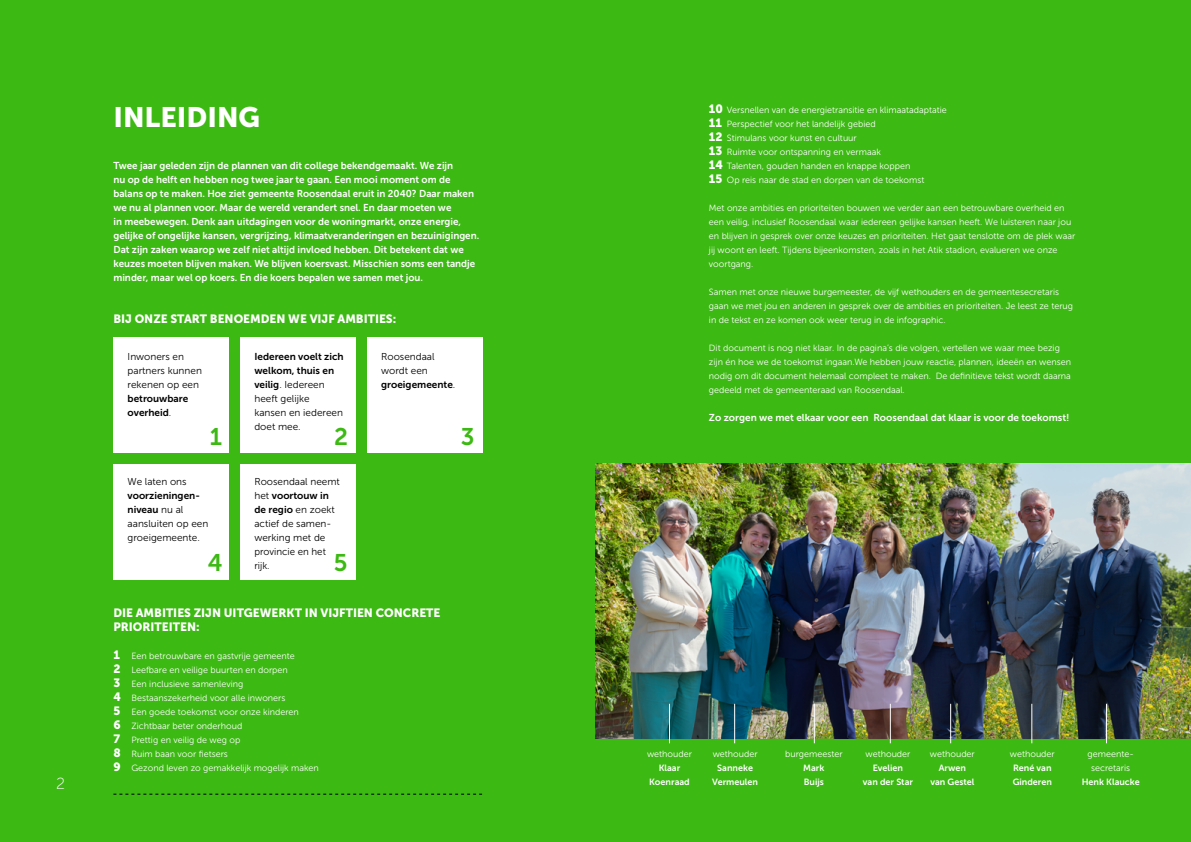
<style>
.page{position:relative;width:1191px;height:842px;background:#3cb913}
.page>*{position:absolute;margin:0;border:0;box-sizing:border-box;transform-origin:0 0}
.t1{font:28px "Museo Sans 900";color:#fff}
.t2{font:24px "Museo Sans 700";color:#3cb913}
.t3{font:16px "Museo Sans 100";color:#fff}
.t4{font:12px/14px "Museo Sans 900";color:#fff}
.t5{font:10px/14px "Museo Sans 700";color:#fff}
.t6{font:10px/14px "Museo Sans 300";color:#000}
.t7{font:10px/14px "Museo Sans 700";color:#000}
.t8{font:9px/14px "Museo Sans 300";color:#fff}
.t9{font:9px/14px "Museo Sans 700";color:#fff;text-align:center}
.s1{font-family:"Museo Sans 300"}
.s2{font-family:"Museo Sans 700"}
.s3{font-family:"Museo Sans 900";font-size:12px}
</style>
<div class="page">
<svg style="left:113px;top:794px;width:369px;height:1px"></svg>
<img style="left:595px;top:463px;width:596px;height:275px">
<div style="left:113px;top:338px;width:115px;height:115px;background:#fff"></div>
<div style="left:240px;top:338px;width:115px;height:115px;background:#fff"></div>
<div style="left:367px;top:338px;width:115px;height:115px;background:#fff"></div>
<div style="left:113px;top:464px;width:115px;height:115px;background:#fff"></div>
<div style="left:240px;top:464px;width:115px;height:115px;background:#fff"></div>
<hr style="left:669px;top:704px;width:1px;height:39px;background:#fff">
<hr style="left:734px;top:704px;width:1px;height:39px;background:#fff">
<hr style="left:814px;top:704px;width:1px;height:39px;background:#fff">
<hr style="left:890px;top:704px;width:1px;height:39px;background:#fff">
<hr style="left:950px;top:704px;width:1px;height:39px;background:#fff">
<hr style="left:1031px;top:704px;width:1px;height:39px;background:#fff">
<hr style="left:1106px;top:704px;width:1px;height:39px;background:#fff">
<h3 class="t3" style="left:56px;top:775px;width:10px">2</h3>
<h1 class="t1" style="left:113px;top:102px;width:148px">INLEIDING</h1>
<p class="t5" style="left:113px;top:159px;width:367px">Twee jaar geleden zijn de plannen van dit college bekendgemaakt. We zijn<br>nu op de helft en hebben nog twee jaar te gaan. Een mooi moment om de balans op te maken. Hoe ziet gemeente Roosendaal eruit in 2040? Daar maken we nu al plannen voor. Maar de wereld verandert snel. En daar moeten we<br>in meebewegen. Denk aan uitdagingen voor de woningmarkt, onze energie, gelijke of ongelijke kansen, vergrijzing, klimaatveranderingen en bezuinigingen.<br>Dat zijn zaken waarop we zelf niet altijd invloed hebben. Dit betekent dat we keuzes moeten blijven maken. We blijven koersvast. Misschien soms een tandje minder, maar wel op koers. En die koers bepalen we samen met jou.</p>
<h3 class="t4" style="left:113px;top:312px;width:284px">BIJ ONZE START BENOEMDEN WE VIJF AMBITIES:</h3>
<p class="t6" style="left:128px;top:350px;width:76px">Inwoners en partners kunnen rekenen op een</p>
<p class="t7" style="left:128px;top:392px;width:62px">betrouwbare overheid<span class="s1">.</span></p>
<p class="t7" style="left:254px;top:350px;width:91px">Iedereen voelt zich welkom, thuis en</p>
<p class="t6" style="left:254px;top:378px;width:90px"><span class="s2">veilig</span>. Iedereen heeft gelijke kansen en iedereen doet mee.</p>
<p class="t6" style="left:381px;top:350px;width:55px">Roosendaal wordt een</p>
<p class="t7" style="left:381px;top:378px;width:76px">groeigemeente<span class="s1">.</span></p>
<h2 class="t2" style="left:210px;top:423px;width:14px">1</h2>
<h2 class="t2" style="left:334px;top:423px;width:15px">2</h2>
<h2 class="t2" style="left:461px;top:423px;width:15px">3</h2>
<p class="t6" style="left:254px;top:475px;width:87px">Roosendaal neemt</p>
<p class="t7" style="left:254px;top:489px;width:82px"><span class="s1">het</span> voortouw in de regio <span class="s1">en zoekt</span></p>
<p class="t6" style="left:254px;top:517px;width:79px">actief de samen&shy;werking met de provincie en het rijk.</p>
<p class="t6" style="left:128px;top:475px;width:61px">We laten ons</p>
<p class="t7" style="left:128px;top:489px;width:74px">voorzieningen&shy;niveau <span class="s1">nu al</span></p>
<p class="t6" style="left:128px;top:517px;width:82px">aansluiten op een groeigemeente.</p>
<h2 class="t2" style="left:208px;top:549px;width:16px">4</h2>
<h2 class="t2" style="left:334px;top:549px;width:15px">5</h2>
<h3 class="t4" style="left:113px;top:606px;width:328px">DIE AMBITIES ZIJN UITGEWERKT IN VIJFTIEN CONCRETE<br>PRIORITEITEN:</h3>
<p class="t8" style="left:113px;top:649px;width:207px"><span class="s3">1</span> Een betrouwbare en gastvrije gemeente<br><span class="s3">2</span> Leefbare en veilige buurten en dorpen<br><span class="s3">3</span> Een inclusieve samenleving<br><span class="s3">4</span> Bestaanszekerheid voor alle inwoners<br><span class="s3">5</span> Een goede toekomst voor onze kinderen<br><span class="s3">6</span> Zichtbaar beter onderhoud<br><span class="s3">7</span> Prettig en veilig de weg op<br><span class="s3">8</span> Ruim baan voor fietsers<br><span class="s3">9</span> Gezond leven zo gemakkelijk mogelijk maken</p>
<p class="t8" style="left:709px;top:103px;width:239px"><span class="s3">10</span> Versnellen van de energietransitie en klimaatadaptatie <span class="s3">11</span> Perspectief voor het landelijk gebied<br><span class="s3">12</span> Stimulans voor kunst en cultuur<br><span class="s3">13</span> Ruimte voor ontspanning en vermaak<br><span class="s3">14</span> Talenten, gouden handen en knappe koppen<br><span class="s3">15</span> Op reis naar de stad en dorpen van de toekomst</p>
<p class="t8" style="left:709px;top:201px;width:368px">Met onze ambities en prioriteiten bouwen we verder aan een betrouwbare overheid en een veilig, inclusief Roosendaal waar iedereen gelijke kansen heeft. We luisteren naar jou en blijven in gesprek over onze keuzes en prioriteiten. Het gaat tenslotte om de plek waar jij woont en leeft. Tijdens bijeenkomsten, zoals in het Atik stadion, evalueren we onze voortgang.</p>
<p class="t8" style="left:709px;top:285px;width:366px">Samen met onze nieuwe burgemeester, de vijf wethouders en de gemeentesecretaris gaan we met jou en anderen in gesprek over de ambities en prioriteiten. Je leest ze terug in de tekst en ze komen ook weer terug in de infographic.</p>
<p class="t8" style="left:709px;top:341px;width:364px">Dit document is nog niet klaar. In de pagina’s die volgen, vertellen we waar mee bezig zijn én hoe we de toekomst ingaan.We hebben jouw reactie, plannen, ideeën en wensen nodig om dit document helemaal compleet te maken. De definitieve tekst wordt daarna gedeeld met de gemeenteraad van Roosendaal.</p>
<p class="t5" style="left:709px;top:411px;width:362px">Zo zorgen we met elkaar voor een Roosendaal dat klaar is voor de toekomst!</p>
<p class="t8" style="left:647px;top:747px;width:46px">wethouder</p>
<p class="t9" style="left:649px;top:761px;width:42px">Klaar<br>Koenraad</p>
<p class="t8" style="left:712px;top:747px;width:46px">wethouder</p>
<p class="t9" style="left:712px;top:761px;width:47px">Sanneke<br>Vermeulen</p>
<p class="t8" style="left:785px;top:747px;width:59px">burgemeester</p>
<p class="t9" style="left:803px;top:761px;width:23px;text-align:left">Mark<br>Buijs</p>
<p class="t8" style="left:865px;top:747px;width:46px">wethouder</p>
<p class="t9" style="left:863px;top:761px;width:52px">Evelien<br>van der Star</p>
<p class="t8" style="left:930px;top:747px;width:46px">wethouder</p>
<p class="t9" style="left:930px;top:761px;width:46px">Arwen van Gestel</p>
<p class="t8" style="left:1009px;top:747px;width:46px">wethouder</p>
<p class="t9" style="left:1012px;top:761px;width:41px;text-align:left">René van<br>Ginderen</p>
<p class="t8" style="left:1087px;top:747px;width:48px;text-align:center">gemeente&shy;secretaris</p>
<p class="t9" style="left:1081px;top:775px;width:59px">Henk Klaucke</p>
</div>
